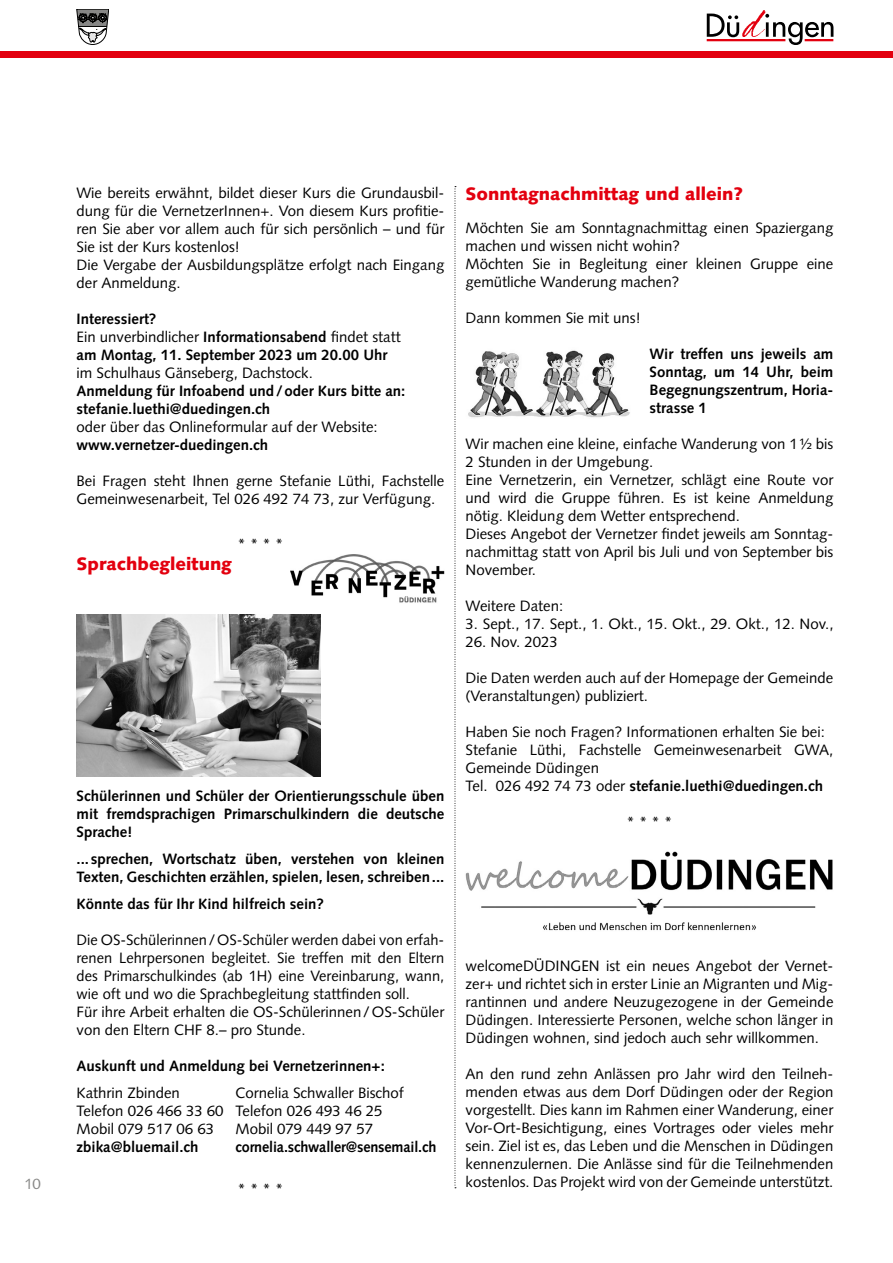
<style>
.page{position:relative;width:893px;height:1263px;background:#fff}
.page>*{position:absolute;margin:0;border:0;box-sizing:border-box;transform-origin:0 0}
.Untertitel_eineZeile{font:900 18px "Syntax LT Std";color:#e3000f}
.Grundtext{font:15px/18px "Syntax LT Std";color:#000}
.Grundtext-2{font:700 15px/18px "Syntax LT Std";color:#000}
.Grundtext-3{font:700 15px "Syntax LT Std";color:#000;scale:.96 1}
.t1{font:15px "Syntax LT Std";color:#878786}
.s1{font-weight:700}
.s2{font-weight:400}
</style>
<div class="page">
<svg style="left:455px;top:186px;width:1px;height:1002px"></svg>
<div style="left:0;top:51px;width:893px;height:7px;background:#e3000f"></div>
<svg style="left:77px;top:9px;width:32px;height:36px"></svg>
<svg style="left:707px;top:14px;width:32px;height:23px"></svg>
<svg style="left:765px;top:14px;width:68px;height:31px"></svg>
<img style="left:742px;top:10px;width:24px;height:27px">
<hr style="left:707px;top:39px;width:78px;height:2px;background:#e3000f">
<img style="left:77px;top:614px;width:243px;height:162px">
<img style="left:291px;top:555px;width:153px;height:48px">
<img style="left:468px;top:350px;width:162px;height:68px">
<img style="left:465px;top:851px;width:368px;height:80px">
<p class="Grundtext" style="left:77px;top:183px;width:369px;text-align:justify">Wie bereits erwähnt, bildet dieser Kurs die Grundausbil&shy;dung für die VernetzerInnen+. Von diesem Kurs profitie&shy;ren Sie aber vor allem auch für sich persönlich – und für Sie ist der Kurs kostenlos!</p>
<p class="Grundtext" style="left:77px;top:255px;width:369px">Die Vergabe der Ausbildungsplätze erfolgt nach Eingang der Anmeldung.</p>
<p class="Grundtext-2" style="left:77px;top:309px;width:81px">Interessiert?</p>
<p class="Grundtext" style="left:77px;top:327px;width:326px">Ein unverbindlicher <span class="s1">Informationsabend</span> findet statt</p>
<p class="Grundtext-2" style="left:77px;top:345px;width:312px">am Montag, 11. September 2023 um 20.00 Uhr</p>
<p class="Grundtext" style="left:77px;top:363px;width:238px">im Schulhaus Gänseberg, Dachstock.</p>
<p class="Grundtext-2" style="left:77px;top:381px;width:330px">Anmeldung für Infoabend und/oder Kurs bitte an:</p>
<p class="Grundtext-2" style="left:77px;top:399px;width:195px">stefanie.luethi@duedingen.ch</p>
<p class="Grundtext" style="left:77px;top:417px;width:303px">oder über das Onlineformular auf der Website:</p>
<p class="Grundtext-2" style="left:77px;top:435px;width:193px">www.vernetzer-duedingen.ch</p>
<p class="Grundtext" style="left:77px;top:471px;width:369px">Bei Fragen steht Ihnen gerne Stefanie Lüthi, Fachstelle<br>Gemeinwesenarbeit, Tel 026 492 74 73, zur Verfügung.</p>
<p class="Grundtext" style="left:237px;top:534px;width:47px">* * * *</p>
<p class="Untertitel_eineZeile" style="left:77px;top:553px;width:157px">Sprachbegleitung</p>
<p class="Untertitel_eineZeile" style="left:466px;top:183px;width:279px">Sonntagnachmittag und allein?</p>
<p class="Grundtext" style="left:466px;top:219px;width:369px">Möchten Sie am Sonntagnachmittag einen Spaziergang machen und wissen nicht wohin?</p>
<p class="Grundtext" style="left:466px;top:255px;width:369px">Möchten Sie in Begleitung einer kleinen Gruppe eine gemütliche Wanderung machen?</p>
<p class="Grundtext" style="left:466px;top:309px;width:177px">Dann kommen Sie mit uns!</p>
<p class="Grundtext-2" style="left:649px;top:345px;width:185px">Wir treffen uns jeweils am<br>Sonntag, um 14 Uhr, beim<br>Begegnungszentrum, Horia&shy;strasse 1</p>
<p class="Grundtext" style="left:466px;top:435px;width:369px">Wir machen eine kleine, einfache Wanderung von 1½ bis<br>2 Stunden in der Umgebung.</p>
<p class="Grundtext" style="left:466px;top:471px;width:369px;text-align:justify">Eine Vernetzerin, ein Vernetzer, schlägt eine Route vor und wird die Gruppe führen. Es ist keine Anmeldung nötig. Kleidung dem Wetter entsprechend.</p>
<p class="Grundtext" style="left:466px;top:525px;width:369px;text-align:justify">Dieses Angebot der Vernetzer findet jeweils am Sonntag&shy;nachmittag statt von April bis Juli und von September bis November.</p>
<p class="Grundtext" style="left:466px;top:597px;width:99px">Weitere Daten:</p>
<p class="Grundtext" style="left:466px;top:615px;width:369px">3. Sept., 17. Sept., 1. Okt., 15. Okt., 29. Okt., 12. Nov.,</p>
<p class="Grundtext" style="left:466px;top:633px;width:94px">26. Nov. 2023</p>
<p class="Grundtext" style="left:466px;top:669px;width:369px">Die Daten werden auch auf der Homepage der Gemeinde (Veranstaltungen) publiziert.</p>
<p class="Grundtext" style="left:466px;top:723px;width:361px">Haben Sie noch Fragen? Informationen erhalten Sie bei:</p>
<p class="Grundtext" style="left:466px;top:741px;width:369px">Stefanie Lüthi, Fachstelle Gemeinwesenarbeit GWA,<br>Gemeinde Düdingen</p>
<p class="Grundtext-2" style="left:466px;top:777px;width:359px"><span class="s2">Tel. 026 492 74 73 oder</span> stefanie.luethi@duedingen.ch</p>
<p class="Grundtext" style="left:627px;top:813px;width:47px">* * * *</p>
<p class="Grundtext-2" style="left:77px;top:786px;width:369px;text-align:justify">Schülerinnen und Schüler der Orientierungsschule üben mit fremdsprachigen Primarschulkindern die deutsche Sprache!</p>
<p class="Grundtext-2" style="left:77px;top:849px;width:369px">... sprechen, Wortschatz üben, verstehen von kleinen<br>Texten, Geschichten erzählen, spielen, lesen, schreiben...</p>
<p class="Grundtext-2" style="left:77px;top:894px;width:249px">Könnte das für Ihr Kind hilfreich sein?</p>
<p class="Grundtext" style="left:77px;top:930px;width:369px;text-align:justify">Die OS-Schülerinnen/OS-Schüler werden dabei von erfah&shy;renen Lehrpersonen begleitet. Sie treffen mit den Eltern des Primarschulkindes (ab 1H) eine Vereinbarung, wann, wie oft und wo die Sprachbegleitung stattfinden soll.</p>
<p class="Grundtext" style="left:77px;top:1002px;width:369px">Für ihre Arbeit erhalten die OS-Schülerinnen/OS-Schüler von den Eltern CHF 8.– pro Stunde.</p>
<p class="Grundtext-2" style="left:77px;top:1056px;width:310px">Auskunft und Anmeldung bei Vernetzerinnen+:</p>
<p class="Grundtext" style="left:77px;top:1083px;width:105px">Kathrin Zbinden</p>
<p class="Grundtext" style="left:236px;top:1083px;width:170px">Cornelia Schwaller Bischof</p>
<p class="Grundtext" style="left:77px;top:1101px;width:308px">Telefon 026 466 33 60 Telefon 026 493 46 25</p>
<p class="Grundtext" style="left:77px;top:1119px;width:139px">Mobil 079 517 06 63</p>
<p class="Grundtext" style="left:236px;top:1119px;width:139px">Mobil 079 449 97 57</p>
<p class="Grundtext-2" style="left:77px;top:1137px;width:124px">zbika@bluemail.ch</p>
<p class="Grundtext-3" style="left:236px;top:1138px;width:211px">cornelia.schwaller@sensemail.ch</p>
<p class="Grundtext" style="left:237px;top:1179px;width:47px">* * * *</p>
<p class="Grundtext" style="left:466px;top:957px;width:369px;text-align:justify">welcomeDÜDINGEN ist ein neues Angebot der Vernet&shy;zer+ und richtet sich in erster Linie an Migranten und Mig&shy;rantinnen und andere Neuzugezogene in der Gemeinde Düdingen. Interessierte Personen, welche schon länger in Düdingen wohnen, sind jedoch auch sehr willkommen.</p>
<p class="Grundtext" style="left:466px;top:1065px;width:369px;text-align:justify">An den rund zehn Anlässen pro Jahr wird den Teilneh&shy;menden etwas aus dem Dorf Düdingen oder der Region vorgestellt. Dies kann im Rahmen einer Wanderung, einer Vor-Ort-Besichtigung, eines Vortrages oder vieles mehr sein. Ziel ist es, das Leben und die Menschen in Düdingen kennenzulernen. Die Anlässe sind für die Teilnehmenden</p>
<p class="t1" style="left:25px;top:1175px;width:18px">10</p>
<p class="Grundtext" style="left:466px;top:1173px;width:369px">kostenlos. Das Projekt wird von der Gemeinde unterstützt.</p>
</div>
